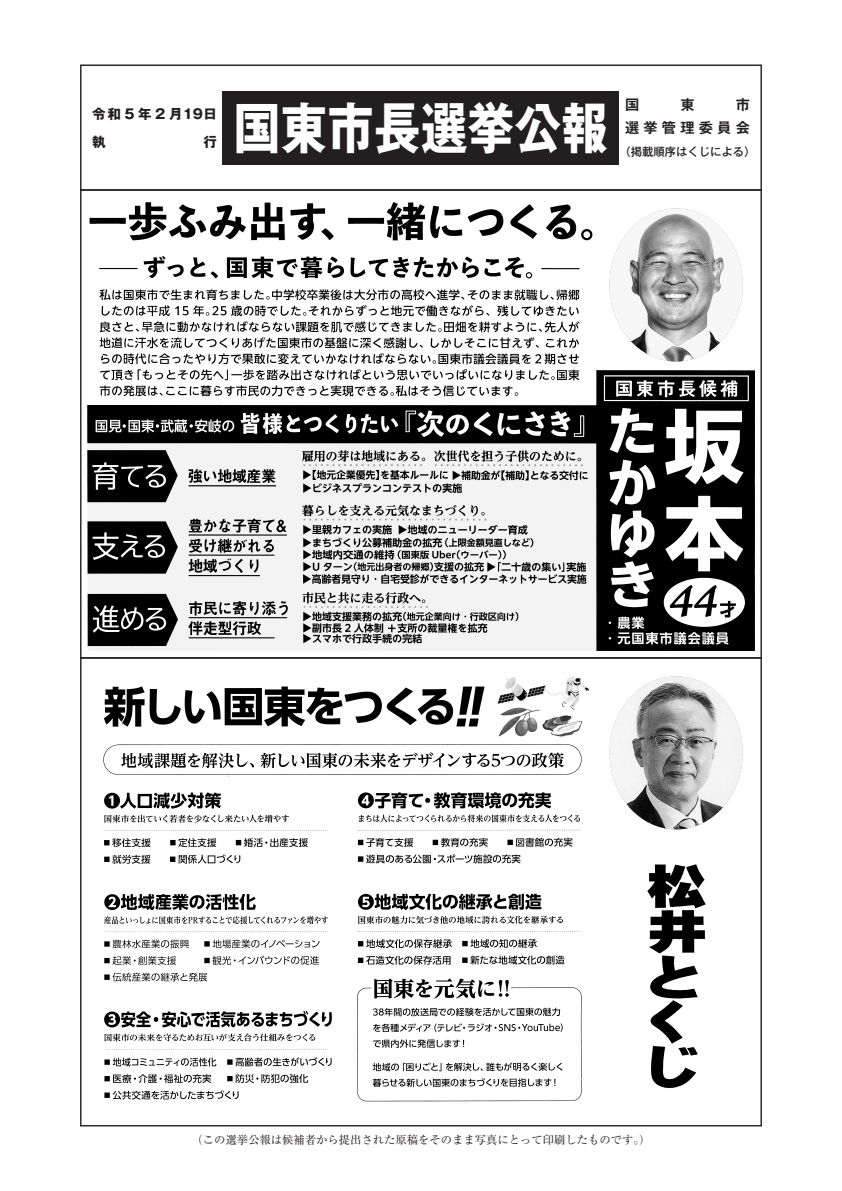
<style>
.page{position:relative;width:842px;height:1191px;background:#fff}
.page>*{position:absolute;margin:0;border:0;box-sizing:border-box;transform-origin:0 0}
.t1{font:700 55.3px "Gothic MB101 Pr 5";letter-spacing:.01em;color:#fff;scale:.84 1}
.t2{font:700 14.2px/22.7px "Gothic MB101 Pr 5 De";letter-spacing:.3em;color:#231f20;text-align:right}
.t3{font:700 13.5px/27.6px "Gothic MB101 Pr 5";letter-spacing:.14em;color:#231f20}
.t4{font:11.3px "Ryumin Pr 5";color:#231f20}
.t5{font:500 11.3px "Gothic MB101 Pr 5";color:#231f20}
</style>
<div class="page">
<div style="left:223px;top:91px;width:396px;height:73px;background:#231f20"></div>
<img style="left:103px;top:676px;width:643px;height:426px">
<img style="left:88px;top:202px;width:666px;height:449px">
<img style="left:609px;top:676px;width:134px;height:153px">
<img style="left:609px;top:208px;width:134px;height:153px">
<div style="left:80px;top:64px;width:682px;height:127px;border:1px solid #231f20"></div>
<p class="t3" style="left:92px;top:99px;width:126px">令和５年２月19日執</p>
<p class="t3" style="left:203px;top:127px;width:15px">行</p>
<h1 class="t1" style="left:234px;top:82px;width:447px">国東市長選挙公報</h1>
<p class="t2" style="left:625px;top:92px;width:126px">市<br>選挙管理委員会</p>
<p class="t2" style="left:625px;top:92px;width:16px">国</p>
<p class="t2" style="left:680px;top:92px;width:16px">東</p>
<p class="t5" style="left:619px;top:142px;width:138px">（掲載順序はくじによる）</p>
<p class="t4" style="left:191px;top:1131px;width:461px">（この選挙公報は候補者から提出された原稿をそのまま写真にとって印刷したものです。）</p>
</div>
